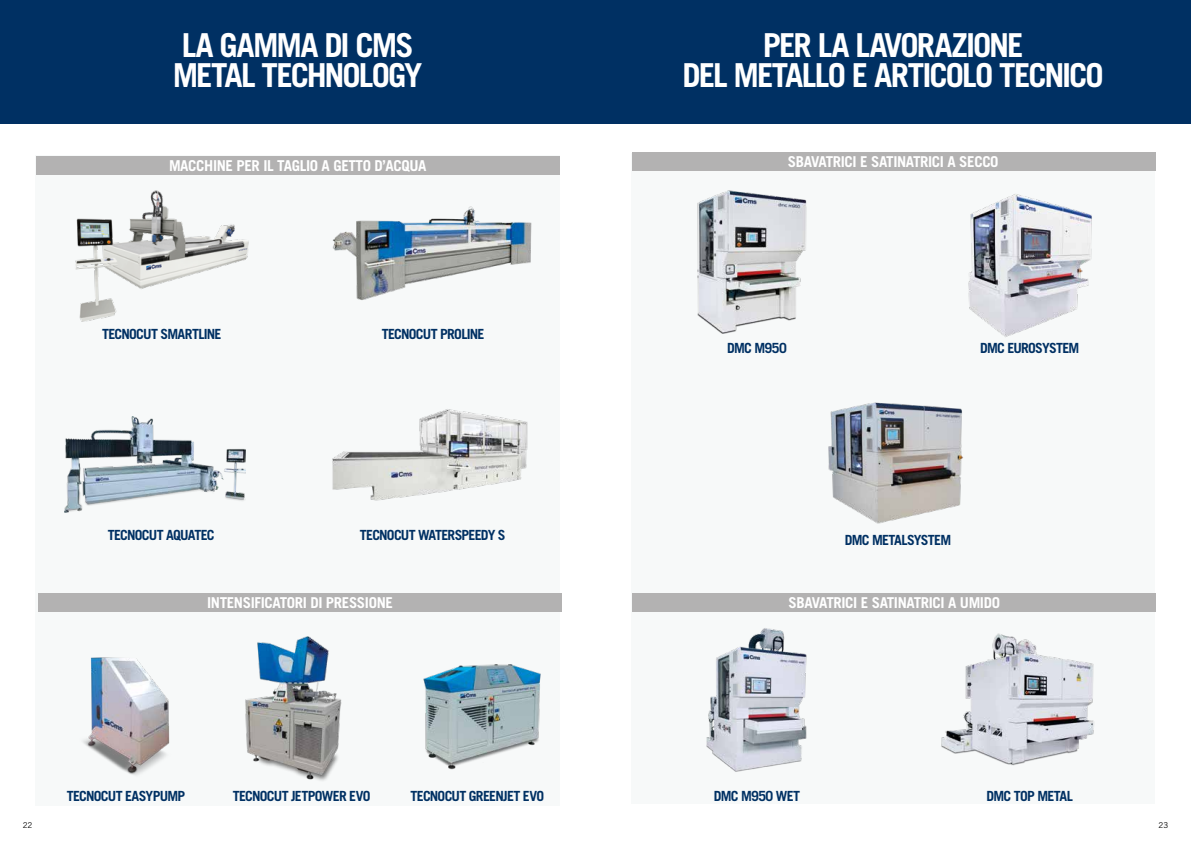
<style>
.page{position:relative;width:1191px;height:842px;background:#fff}
.page>*{position:absolute;margin:0;border:0;box-sizing:border-box;transform-origin:0 0}
.t1{font:700 33px/30.6px "Trade Gothic LT Std";letter-spacing:-.06em;color:#fff}
.t2{font:700 15px "Trade Gothic LT Std";letter-spacing:-.025em;color:#fff}
.t3{font:700 14px "Trade Gothic LT Std";letter-spacing:-.055em;color:#003063}
.t4{font:8px "Trade Gothic LT Std";color:#000}
</style>
<div class="page">
<div style="left:0;top:0;width:1191px;height:123px;background:#003063"></div>
<div style="left:36px;top:156px;width:523px;height:650px;background:#f7f9f9"></div>
<div style="left:631px;top:153px;width:523px;height:650px;background:#f7f9f9"></div>
<img style="left:941px;top:633px;width:153px;height:133px">
<img style="left:75px;top:190px;width:174px;height:132px">
<img style="left:697px;top:190px;width:110px;height:144px">
<img style="left:968px;top:194px;width:124px;height:143px">
<img style="left:828px;top:402px;width:135px;height:122px">
<img style="left:332px;top:206px;width:200px;height:94px">
<img style="left:332px;top:409px;width:196px;height:92px">
<img style="left:64px;top:417px;width:182px;height:95px">
<img style="left:423px;top:664px;width:118px;height:106px">
<img style="left:245px;top:636px;width:97px;height:145px">
<div style="left:38px;top:593px;width:523px;height:19px;background:#b3b2b2"></div>
<div style="left:632px;top:593px;width:523px;height:19px;background:#b3b2b2"></div>
<div style="left:36px;top:156px;width:523px;height:18px;background:#b3b2b2"></div>
<div style="left:632px;top:153px;width:523px;height:18px;background:#b3b2b2"></div>
<img style="left:83px;top:657px;width:87px;height:118px">
<img style="left:706px;top:628px;width:101px;height:144px">
<h1 class="t1" style="left:173px;top:29px;width:251px">LA GAMMA DI CMS<br>METAL TECHNOLOGY</h1>
<h1 class="t1" style="left:682px;top:29px;width:423px;text-align:center">PER LA LAVORAZIONE<br>DEL METALLO E ARTICOLO TECNICO</h1>
<p class="t2" style="left:169px;top:156px;width:259px">MACCHINE PER IL TAGLIO A GETTO D’ACQUA</p>
<p class="t2" style="left:788px;top:153px;width:212px">SBAVATRICI E SATINATRICI A SECCO</p>
<p class="t3" style="left:102px;top:325px;width:121px">TECNOCUT SMARTLINE</p>
<p class="t3" style="left:382px;top:325px;width:104px">TECNOCUT PROLINE</p>
<p class="t3" style="left:108px;top:527px;width:108px">TECNOCUT AQUATEC</p>
<p class="t3" style="left:360px;top:527px;width:147px">TECNOCUT WATERSPEEDY S</p>
<p class="t3" style="left:727px;top:340px;width:61px">DMC M950</p>
<p class="t3" style="left:980px;top:340px;width:101px">DMC EUROSYSTEM</p>
<p class="t3" style="left:845px;top:532px;width:108px">DMC METALSYSTEM</p>
<p class="t2" style="left:207px;top:593px;width:187px">INTENSIFICATORI DI PRESSIONE</p>
<p class="t2" style="left:788px;top:593px;width:213px">SBAVATRICI E SATINATRICI A UMIDO</p>
<p class="t3" style="left:67px;top:787px;width:120px">TECNOCUT EASYPUMP</p>
<p class="t3" style="left:233px;top:787px;width:139px">TECNOCUT JETPOWER EVO</p>
<p class="t3" style="left:410px;top:787px;width:135px">TECNOCUT GREENJET EVO</p>
<p class="t3" style="left:986px;top:787px;width:88px">DMC TOP METAL</p>
<p class="t3" style="left:714px;top:787px;width:88px">DMC M950 WET</p>
<p class="t4" style="left:23px;top:820px;width:11px">22</p>
<p class="t4" style="left:1158px;top:820px;width:11px">23</p>
</div>
